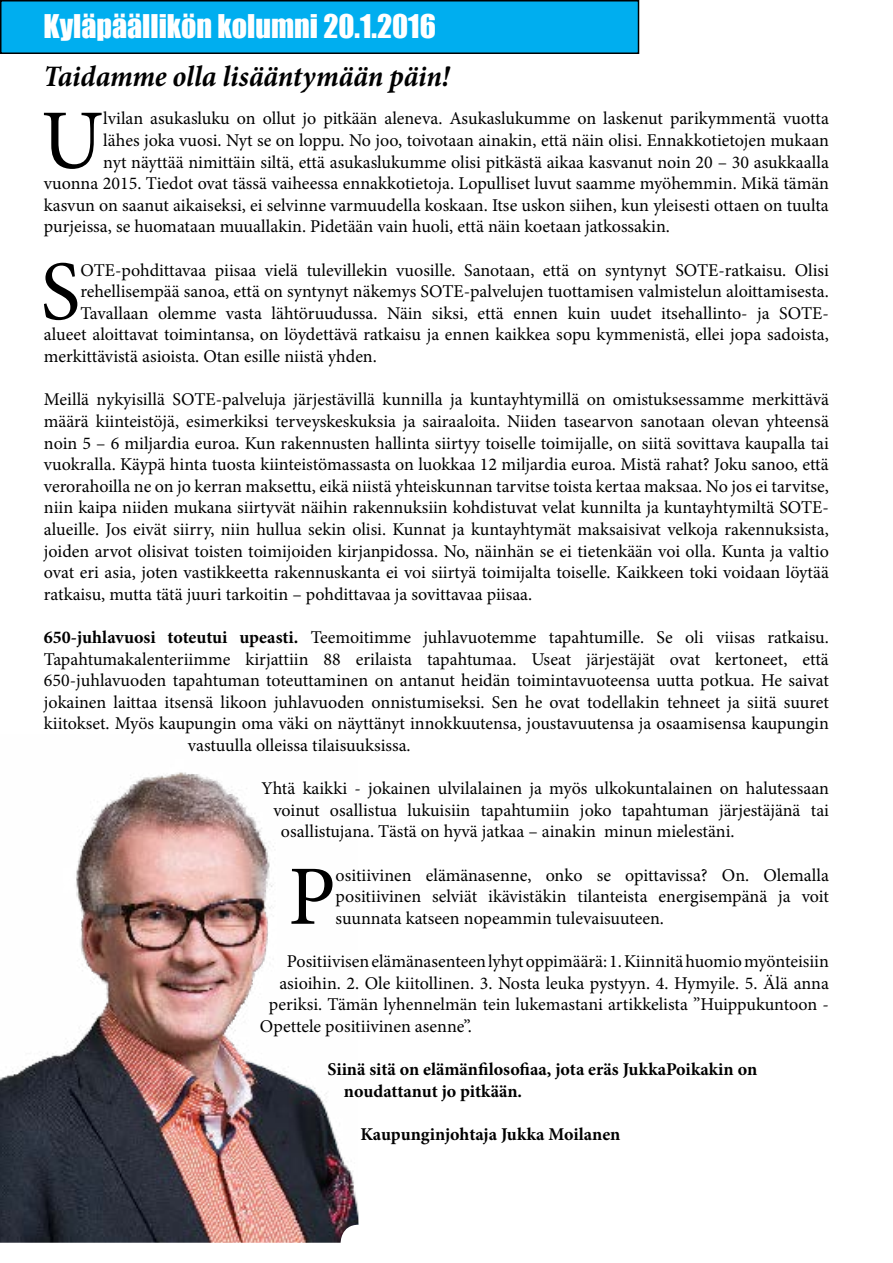
<style>
.page{position:relative;width:893px;height:1263px;background:#fff}
.page>*{position:absolute;margin:0;border:0;box-sizing:border-box;transform-origin:0 0}
.t1{font:84.45px "Minion Pro";color:#000}
.t2{font:30px "Impact";color:#fff}
.t3{font:italic 700 condensed 30px "Minion Pro";letter-spacing:-.005em;color:#000}
.t4{font:18px/21.6px "Minion Pro";color:#000;text-align:justify}
.t5{font:700 18px/21.6px "Minion Pro";color:#000}
.s1{font-weight:700}
</style>
<div class="page">
<div style="left:1px;top:1px;width:637px;height:52px;background:#00aeef"></div>
<div style="left:0;top:0;width:639px;height:54px;border:2px solid #000"></div>
<img style="left:0;top:772px;width:359px;height:471px">
<h2 class="t2" style="left:44px;top:3px;width:394px">Kyläpäällikön kolumni 20.1.2016</h2>
<h2 class="t3" style="left:44px;top:55px;width:407px">Taidamme olla lisääntymään päin!</h2>
<h1 class="t1" style="left:41px;top:84px;width:64px">U</h1>
<p class="t4" style="left:103px;top:108px;width:727px">lvilan asukasluku on ollut jo pitkään aleneva. Asukaslukumme on laskenut parikymmentä vuotta</p>
<p class="t4" style="left:103px;top:130px;width:727px">lähes joka vuosi. Nyt se on loppu. No joo, toivotaan ainakin, että näin olisi. Ennakkotietojen mukaan</p>
<p class="t4" style="left:103px;top:151px;width:727px">nyt näyttää nimittäin siltä, että asukaslukumme olisi pitkästä aikaa kasvanut noin 20 – 30 asukkaalla</p>
<p class="t4" style="left:44px;top:173px;width:786px">vuonna 2015. Tiedot ovat tässä vaiheessa ennakkotietoja. Lopulliset luvut saamme myöhemmin. Mikä tämän</p>
<p class="t4" style="left:44px;top:194px;width:786px">kasvun on saanut aikaiseksi, ei selvinne varmuudella koskaan. Itse uskon siihen, kun yleisesti ottaen on tuulta</p>
<p class="t4" style="left:44px;top:216px;width:628px">purjeissa, se huomataan muuallakin. Pidetään vain huoli, että näin koetaan jatkossakin.</p>
<h1 class="t1" style="left:40px;top:235px;width:42px">S</h1>
<p class="t4" style="left:80px;top:259px;width:750px">OTE-pohdittavaa piisaa vielä tulevillekin vuosille. Sanotaan, että on syntynyt SOTE-ratkaisu. Olisi</p>
<p class="t4" style="left:80px;top:281px;width:750px">rehellisempää sanoa, että on syntynyt näkemys SOTE-palvelujen tuottamisen valmistelun aloittamisesta.</p>
<p class="t4" style="left:80px;top:302px;width:750px">Tavallaan olemme vasta lähtöruudussa. Näin siksi, että ennen kuin uudet itsehallinto- ja SOTE-</p>
<p class="t4" style="left:44px;top:324px;width:786px">alueet aloittavat toimintansa, on löydettävä ratkaisu ja ennen kaikkea sopu kymmenistä, ellei jopa sadoista,</p>
<p class="t4" style="left:44px;top:346px;width:334px">merkittävistä asioista. Otan esille niistä yhden.</p>
<p class="t4" style="left:44px;top:389px;width:786px">Meillä nykyisillä SOTE-palveluja järjestävillä kunnilla ja kuntayhtymillä on omistuksessamme merkittävä määrä kiinteistöjä, esimerkiksi terveyskeskuksia ja sairaaloita. Niiden tasearvon sanotaan olevan yhteensä noin 5 – 6 miljardia euroa. Kun rakennusten hallinta siirtyy toiselle toimijalle, on siitä sovittava kaupalla tai vuokralla. Käypä hinta tuosta kiinteistömassasta on luokkaa 12 miljardia euroa. Mistä rahat? Joku sanoo, että verorahoilla ne on jo kerran maksettu, eikä niistä yhteiskunnan tarvitse toista kertaa maksaa. No jos ei tarvitse, niin kaipa niiden mukana siirtyvät näihin rakennuksiin kohdistuvat velat kunnilta ja kuntayhtymiltä SOTE&shy;alueille. Jos eivät siirry, niin hullua sekin olisi. Kunnat ja kuntayhtymät maksaisivat velkoja rakennuksista, joiden arvot olisivat toisten toimijoiden kirjanpidossa. No, näinhän se ei tietenkään voi olla. Kunta ja valtio ovat eri asia, joten vastikkeetta rakennuskanta ei voi siirtyä toimijalta toiselle. Kaikkeen toki voidaan löytää ratkaisu, mutta tätä juuri tarkoitin – pohdittavaa ja sovittavaa piisaa.</p>
<p class="t4" style="left:44px;top:626px;width:786px"><span class="s1">650-juhlavuosi toteutui upeasti.</span> Teemoitimme juhlavuotemme tapahtumille. Se oli viisas ratkaisu.</p>
<p class="t4" style="left:44px;top:648px;width:786px">Tapahtumakalenteriimme kirjattiin 88 erilaista tapahtumaa. Useat järjestäjät ovat kertoneet, että</p>
<p class="t4" style="left:44px;top:670px;width:786px">650-juhlavuoden tapahtuman toteuttaminen on antanut heidän toimintavuoteensa uutta potkua. He saivat</p>
<p class="t4" style="left:44px;top:691px;width:786px">jokainen laittaa itsensä likoon juhlavuoden onnistumiseksi. Sen he ovat todellakin tehneet ja siitä suuret</p>
<p class="t4" style="left:44px;top:713px;width:786px">kiitokset. Myös kaupungin oma väki on näyttänyt innokkuutensa, joustavuutensa ja osaamisensa kaupungin</p>
<p class="t4" style="left:188px;top:734px;width:224px">vastuulla olleissa tilaisuuksissa.</p>
<p class="t4" style="left:261px;top:778px;width:569px">Yhtä kaikki - jokainen ulvilalainen ja myös ulkokuntalainen on halutessaan</p>
<p class="t4" style="left:273px;top:799px;width:557px">voinut osallistua lukuisiin tapahtumiin joko tapahtuman järjestäjänä tai</p>
<p class="t4" style="left:281px;top:821px;width:455px">osallistujana. Tästä on hyvä jatkaa – ainakin minun mielestäni.</p>
<h1 class="t1" style="left:288px;top:840px;width:49px">P</h1>
<p class="t4" style="left:336px;top:864px;width:495px">ositiivinen elämänasenne, onko se opittavissa? On. Olemalla positiivinen selviät ikävistäkin tilanteista energisempänä ja voit suunnata katseen nopeammin tulevaisuuteen.</p>
<p class="t4" style="left:287px;top:950px;width:543px">Positiivisen elämänasenteen lyhyt oppimäärä: 1. Kiinnitä huomio myönteisiin</p>
<p class="t4" style="left:279px;top:972px;width:551px">asioihin. 2. Ole kiitollinen. 3. Nosta leuka pystyyn. 4. Hymyile. 5. Älä anna</p>
<p class="t4" style="left:269px;top:994px;width:561px">periksi. Tämän lyhennelmän tein lukemastani artikkelista ”Huippukuntoon -</p>
<p class="t4" style="left:260px;top:1015px;width:213px">Opettele positiivinen asenne”.</p>
<p class="t5" style="left:344px;top:1058px;width:415px;text-indent:-17px">Siinä sitä on elämänfilosofiaa, jota eräs JukkaPoikakin on noudattanut jo pitkään.</p>
<p class="t5" style="left:360px;top:1123px;width:261px">Kaupunginjohtaja Jukka Moilanen</p>
</div>
